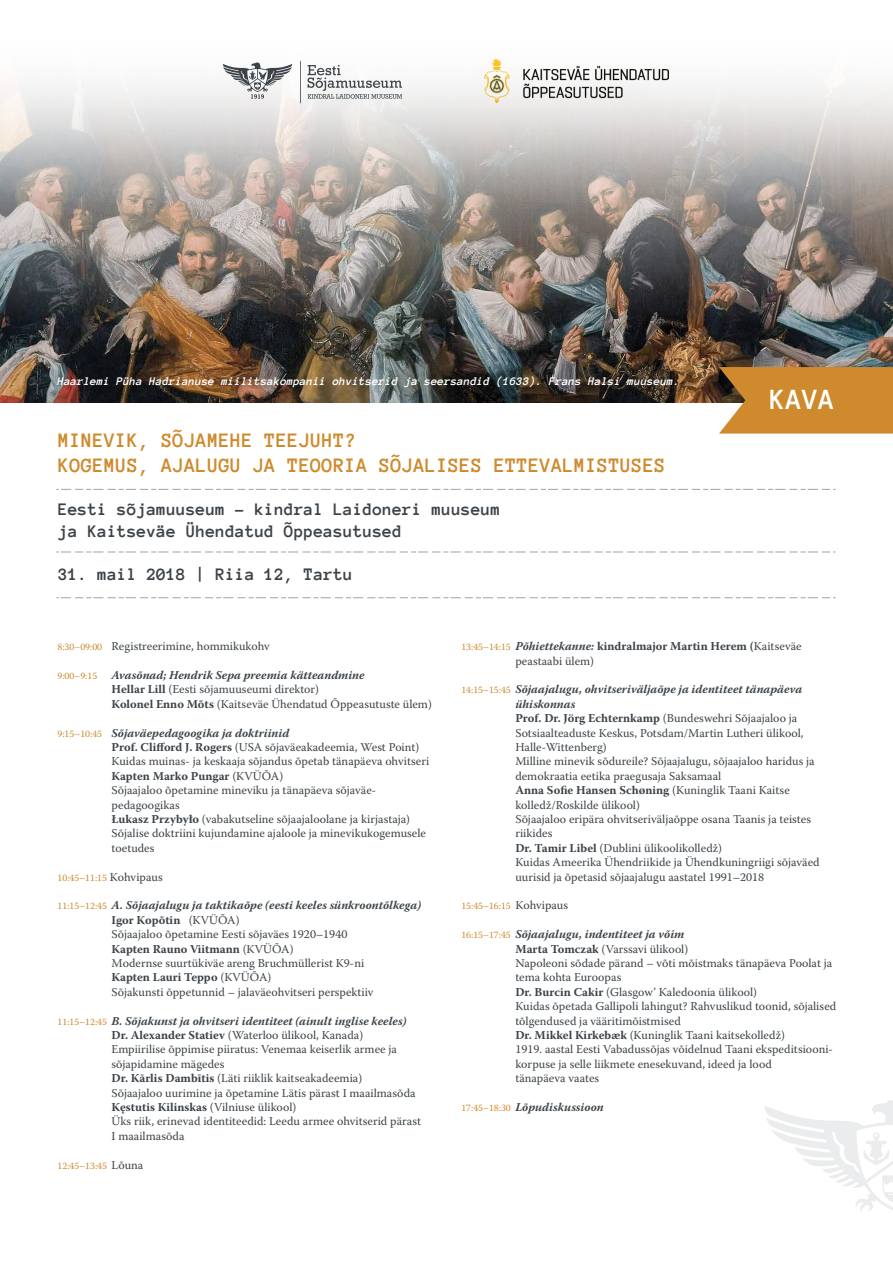
<style>
.page{position:relative;width:893px;height:1263px;background:#fff}
.page>*{position:absolute;margin:0;border:0;box-sizing:border-box;transform-origin:0 0}
.t1{font:700 30px "Anonymous Pro";color:#fff}
.t2{font:700 21px/25.2px "Anonymous Pro";color:#ce8a2d}
.t3{font:700 18px/21.6px "Anonymous Pro";color:#3c4348}
.t4{font:12px/14.4px "Warnock Pro";color:#3c4348}
.t5{font:italic 700 12px "Anonymous Pro";color:#fff}
.t6{font:700 12px/14.4px "Warnock Pro";letter-spacing:.005em;color:#3c4348}
.t7{font:italic 700 12px "Warnock Pro";color:#3c4348}
.t8{font:9.75px "Warnock Pro";color:#ce8a2d}
.s1{font-size:9.75px;color:#ce8a2d}
.s2{font-weight:700;font-style:italic}
.s3{font-weight:700}
.s4{font-size:12px;color:#3c4348}
.s5{font-weight:400;font-size:9.75px;color:#ce8a2d}
.s6{font-style:italic}
.s7{font-weight:400}
.s8{font-weight:400;font-style:normal;font-size:9.75px;color:#ce8a2d}
</style>
<div class="page">
<img style="left:0;top:339px;width:893px;height:63px">
<svg style="left:765px;top:1100px;width:128px;height:112px"></svg>
<img style="left:0;top:58px;width:893px;height:281px">
<img style="left:485px;top:59px;width:183px;height:44px">
<svg style="left:300px;top:61px;width:102px;height:42px"></svg>
<svg style="left:223px;top:62px;width:69px;height:37px"></svg>
<svg style="left:56px;top:597px;width:780px;height:1px"></svg>
<svg style="left:56px;top:551px;width:780px;height:1px"></svg>
<svg style="left:56px;top:489px;width:780px;height:1px"></svg>
<svg style="left:719px;top:367px;width:174px;height:67px;background:#c88934"></svg>
<p class="t5" style="left:58px;top:374px;width:624px">Haarlemi Püha Hadrianuse miilitsakompanii ohvitserid ja seersandid (1633). Frans Halsi muuseum.</p>
<h2 class="t2" style="left:58px;top:427px;width:609px">MINEVIK, SÕJAMEHE TEEJUHT?<br>KOGEMUS, AJALUGU JA TEOORIA SÕJALISES ETTEVALMISTUSES</h2>
<h3 class="t3" style="left:58px;top:498px;width:444px">Eesti sõjamuuseum – kindral Laidoneri muuseum ja Kaitseväe Ühendatud Õppeasutused</h3>
<h3 class="t3" style="left:58px;top:563px;width:296px">31. mail 2018 | Riia 12, Tartu</h3>
<h1 class="t1" style="left:770px;top:382px;width:67px">KAVA</h1>
<p class="t4" style="left:58px;top:639px;width:214px"><span class="s1">8:30–09:00</span> Registreerimine, hommikukohv</p>
<p class="t4" style="left:112px;top:668px;width:322px;text-indent:-54px"><span class="s1">9:00–9:15</span> <span class="s2">Avasõnad; Hendrik Sepa preemia kätteandmine<br></span><span class="s3">Hellar Lill</span> (Eesti sõjamuuseumi direktor)<br><span class="s3">Kolonel Enno Mõts</span> (Kaitseväe Ühendatud Õppeasutuste ülem)</p>
<p class="t4" style="left:112px;top:725px;width:319px;text-indent:-54px"><span class="s1">9:15–10:45</span> <span class="s2">Sõjaväepedagoogika ja doktriinid<br></span><span class="s3">Prof. Clifford J. Rogers</span> (USA sõjaväeakadeemia, West Point)<br>Kuidas muinas- ja keskaaja sõjandus õpetab tänapäeva ohvitseri <span class="s3">Kapten Marko Pungar</span> (KVÜÕA)<br>Sõjaajaloo õpetamine mineviku ja tänapäeva sõjaväe&shy;pedagoogikas<br><span class="s3">Łukasz Przybyło</span> (vabakutseline sõjaajaloolane ja kirjastaja)<br>Sõjalise doktriini kujundamine ajaloole ja minevikukogemusele toetudes</p>
<p class="t8" style="left:58px;top:871px;width:107px">10:45–11:15 <span class="s4">Kohvipaus</span></p>
<p class="t4" style="left:112px;top:898px;width:311px;text-indent:-54px"><span class="s1">11:15–12:45</span> <span class="s2">A. Sõjaajalugu ja taktikaõpe (eesti keeles sünkroontõlkega)<br></span><span class="s3">Igor Kopõtin</span> (KVÜÕA)<br>Sõjaajaloo õpetamine Eesti sõjaväes 1920–1940<br><span class="s3">Kapten Rauno Viitmann</span> (KVÜÕA)<br>Modernse suurtükiväe areng Bruchmüllerist K9-ni<br><span class="s3">Kapten Lauri Teppo</span> (KVÜÕA)<br>Sõjakunsti õppetunnid – jalaväeohvitseri perspektiiv</p>
<p class="t4" style="left:112px;top:1013px;width:311px;text-indent:-54px"><span class="s1">11:15–12:45</span> <span class="s2">B. Sõjakunst ja ohvitseri identiteet (ainult inglise keeles)<br></span><span class="s3">Dr. Alexander Statiev</span> (Waterloo ülikool, Kanada)<br>Empiirilise õppimise piiratus: Venemaa keiserlik armee ja sõjapidamine mägedes<br><span class="s3">Dr. Kārlis Dambītis</span> (Läti riiklik kaitseakadeemia)<br>Sõjaajaloo uurimine ja õpetamine Lätis pärast I maailmasõda <span class="s3">Kęstutis Kilinskas</span> (Vilniuse ülikool)<br>Üks riik, erinevad identiteedid: Leedu armee ohvitserid pärast I maailmasõda</p>
<p class="t8" style="left:58px;top:1159px;width:87px">12:45–13:45 <span class="s4">Lõuna</span></p>
<p class="t6" style="left:515px;top:639px;width:288px;text-indent:-54px"><span class="s5">13:45–14:15</span> <span class="s6">Põhiettekanne:</span> kindralmajor Martin Herem (<span class="s7">Kaitseväe peastaabi ülem)</span></p>
<p class="t4" style="left:515px;top:682px;width:306px;text-indent:-54px"><span class="s1">14:15–15:45</span> <span class="s2">Sõjaajalugu, ohvitseriväljaõpe ja identiteet tänapäeva ühiskonnas<br></span><span class="s3">Prof. Dr. Jörg Echternkamp</span> (Bundeswehri Sõjaajaloo ja Sotsiaalteaduste Keskus, Potsdam/Martin Lutheri ülikool, Halle-Wittenberg)<br>Milline minevik sõdureile? Sõjaajalugu, sõjaajaloo haridus ja demokraatia eetika praegusaja Saksamaal<br><span class="s3">Anna Sofie Hansen Schøning</span> (Kuninglik Taani Kaitse kolledž/Roskilde ülikool)<br>Sõjaajaloo eripära ohvitseriväljaõppe osana Taanis ja teistes riikides<br><span class="s3">Dr. Tamir Libel</span> (Dublini ülikoolikolledž)<br>Kuidas Ameerika Ühendriikide ja Ühendkuningriigi sõjaväed uurisid ja õpetasid sõjaajalugu aastatel 1991–2018</p>
<p class="t8" style="left:461px;top:900px;width:108px">15:45–16:15 <span class="s4">Kohvipaus</span></p>
<p class="t4" style="left:515px;top:927px;width:323px;text-indent:-54px"><span class="s1">16:15–17:45</span> <span class="s2">Sõjaajalugu, indentiteet ja võim<br></span><span class="s3">Marta Tomczak</span> (Varssavi ülikool)<br>Napoleoni sõdade pärand – võti mõistmaks tänapäeva Poolat ja tema kohta Euroopas<br><span class="s3">Dr. Burcin Cakir</span> (Glasgow’ Kaledoonia ülikool)<br>Kuidas õpetada Gallipoli lahingut? Rahvuslikud toonid, sõjalised tõlgendused ja vääritimõistmised<br><span class="s3">Dr. Mikkel Kirkebæk</span> (Kuninglik Taani kaitsekolledž)<br>1919. aastal Eesti Vabadussõjas võidelnud Taani ekspeditsiooni&shy;korpuse ja selle liikmete enesekuvand, ideed ja lood<br>tänapäeva vaates</p>
<p class="t7" style="left:461px;top:1100px;width:144px"><span class="s8">17:45–18:30</span> Lõpudiskussioon</p>
</div>
